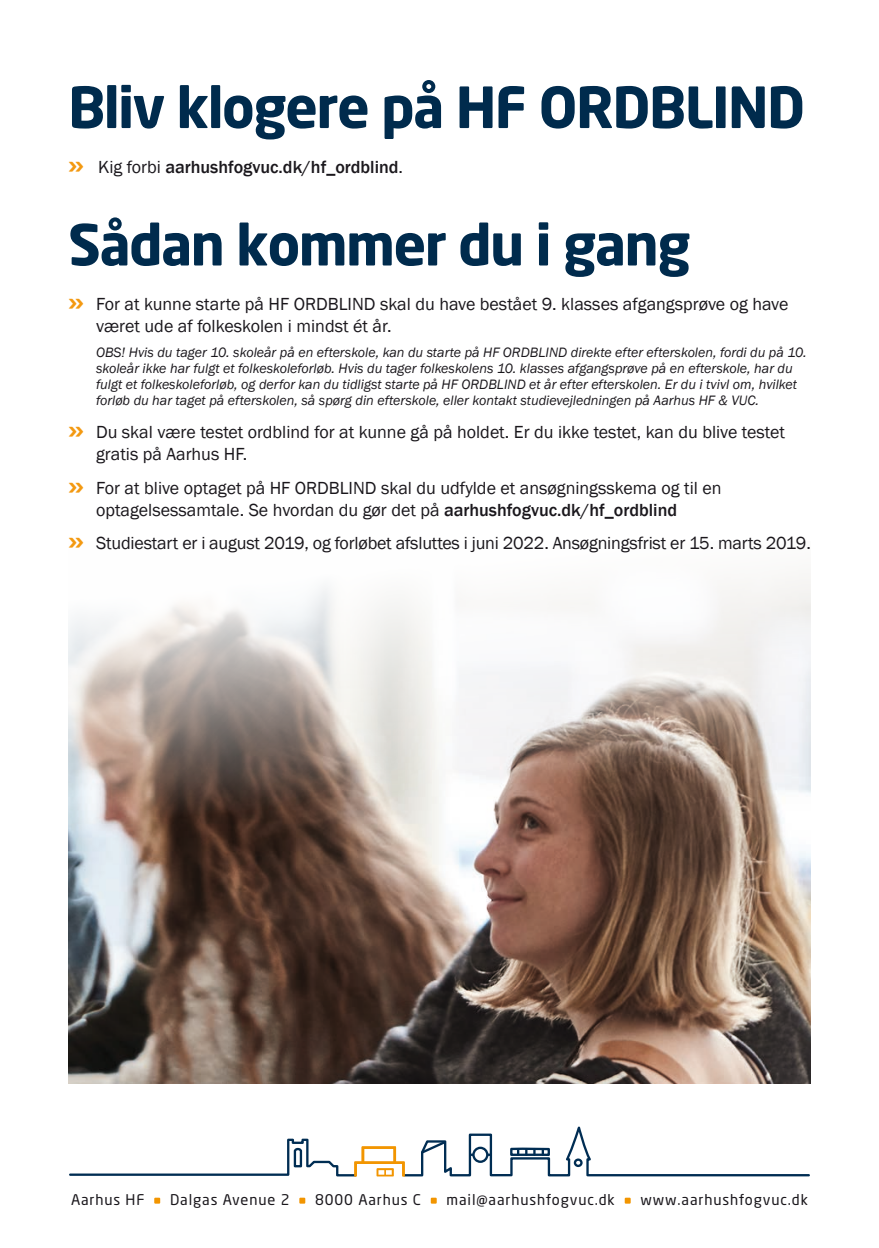
<style>
.page{position:relative;width:879px;height:1248px;background:#fff}
.page>*{position:absolute;margin:0;border:0;box-sizing:border-box;transform-origin:0 0}
.t1{font:700 56px "Neo Sans";letter-spacing:-.03em;color:#002b4d}
.t2{font:18px/22px "Franklin Gothic";color:#1a171c}
.t3{font:500 18px "Franklin Gothic";color:#1a171c}
.t4{font:14.6px "Neo Sans Std";letter-spacing:.06em;color:#1a171c}
.t5{font:italic 14px/16px "Franklin Gothic";color:#1a171c}
.s1{font-family:"Neo Sans";font-weight:700;font-size:22px;color:#f39911}
.s2{font-weight:400}
.s3{font-weight:500}
</style>
<div class="page">
<img style="left:68px;top:576px;width:743px;height:507px">
<svg style="left:69px;top:1127px;width:741px;height:50px"></svg>
<svg style="left:154px;top:1197px;width:6px;height:6px"></svg>
<svg style="left:299px;top:1197px;width:6px;height:6px"></svg>
<svg style="left:431px;top:1197px;width:6px;height:6px"></svg>
<svg style="left:625px;top:1197px;width:6px;height:6px"></svg>
<h1 class="t1" style="left:68px;top:71px;width:738px">Bliv klogere på HF ORDBLIND</h1>
<p class="t3" style="left:68px;top:156px;width:336px"><span class="s1">»</span> <span class="s2">Kig forbi</span> aarhushfogvuc.dk/hf_ordblind<span class="s2">.</span></p>
<h1 class="t1" style="left:68px;top:209px;width:624px">Sådan kommer du i gang</h1>
<p class="t2" style="left:96px;top:293px;width:694px;text-indent:-28px"><span class="s1">»</span> For at kunne starte på HF ORDBLIND skal du have bestået 9. klasses afgangsprøve og have været ude af folkeskolen i mindst ét år.</p>
<p class="t5" style="left:96px;top:344px;width:712px">OBS! Hvis du tager 10. skoleår på en efterskole, kan du starte på HF ORDBLIND direkte efter efterskolen, fordi du på 10. skoleår ikke har fulgt et folkeskoleforløb. Hvis du tager folkeskolens 10. klasses afgangsprøve på en efterskole, har du fulgt et folkeskoleforløb, og derfor kan du tidligst starte på HF ORDBLIND et år efter efterskolen. Er du i tvivl om, hvilket forløb du har taget på efterskolen, så spørg din efterskole, eller kontakt studievejledningen på Aarhus HF &amp; VUC.</p>
<p class="t2" style="left:96px;top:422px;width:690px;text-indent:-28px"><span class="s1">»</span> Du skal være testet ordblind for at kunne gå på holdet. Er du ikke testet, kan du blive testet gratis på Aarhus HF.</p>
<p class="t2" style="left:96px;top:477px;width:627px;text-indent:-28px"><span class="s1">»</span> For at blive optaget på HF ORDBLIND skal du udfylde et ansøgningsskema og til en optagelsessamtale. Se hvordan du gør det på <span class="s3">aarhushfogvuc.dk/hf_ordblind</span></p>
<p class="t2" style="left:68px;top:532px;width:744px"><span class="s1">»</span> Studiestart er i august 2019, og forløbet afsluttes i juni 2022. Ansøgningsfrist er 15. marts 2019.</p>
<p class="t4" style="left:71px;top:1190px;width:75px">Aarhus HF</p>
<p class="t4" style="left:170px;top:1190px;width:121px">Dalgas Avenue 2</p>
<p class="t4" style="left:315px;top:1190px;width:107px">8000 Aarhus C</p>
<p class="t4" style="left:446px;top:1190px;width:170px">mail@aarhushfogvuc.dk</p>
<p class="t4" style="left:640px;top:1190px;width:169px">www.aarhushfogvuc.dk</p>
</div>
